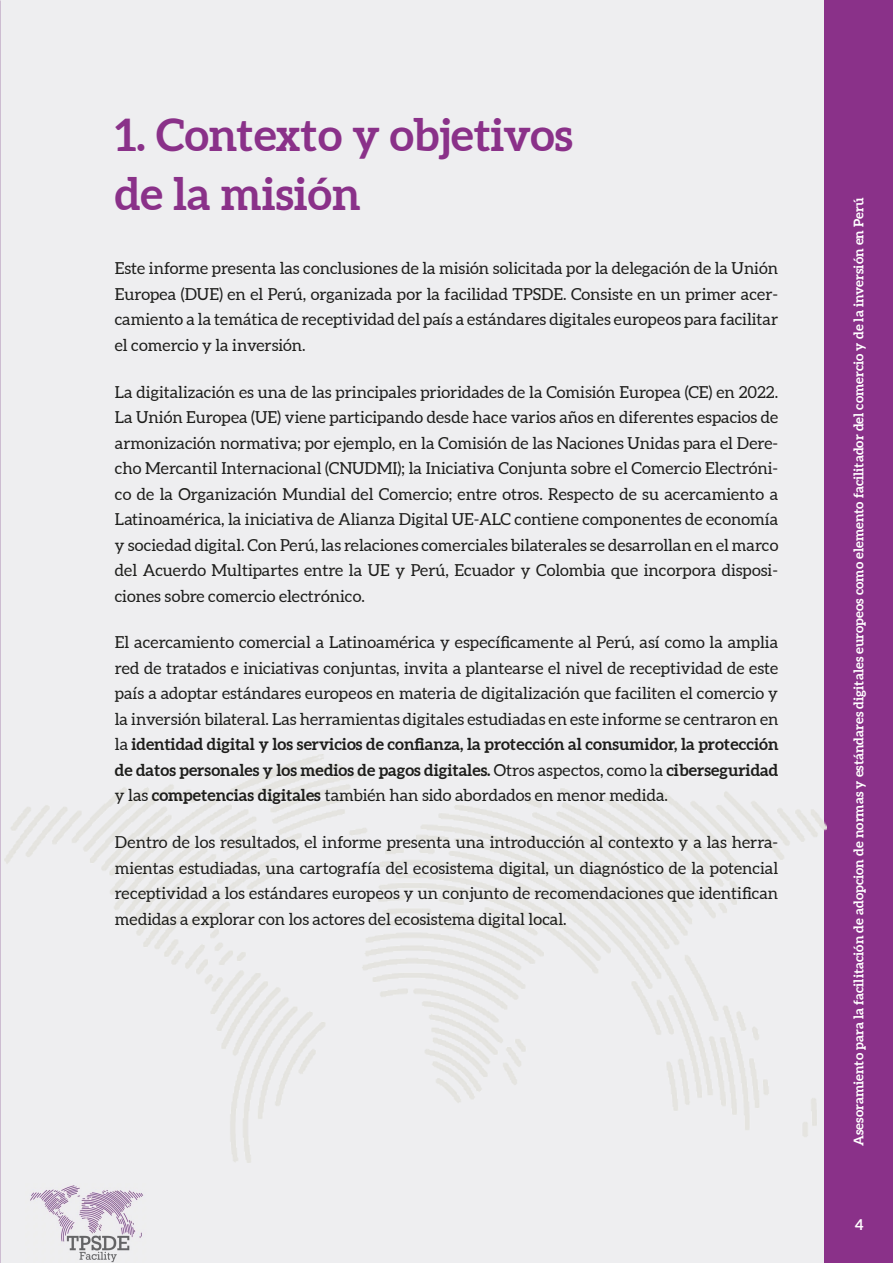
<style>
.page{position:relative;width:893px;height:1263px;background:#eeeef0}
.page>*{position:absolute;margin:0;border:0;box-sizing:border-box;transform-origin:0 0}
.t1{font:700 45px/58.5px "Aleo";color:#8a3189}
.t2{font:16.5px/25.5px "Aleo";color:#1d1d1b;text-align:justify}
.t3{font:700 15px "Aleo";color:#fff}
.t4{font:700 13.5px "Aleo";color:#fff}
.s1{font-weight:700}
</style>
<div class="page">
<div style="left:825px;top:0;width:68px;height:1263px;background:#8a3189"></div>
<img style="left:30px;top:1185px;width:114px;height:78px">
<img style="left:4px;top:755px;width:822px;height:408px">
<h1 class="t1" style="left:115px;top:107px;width:460px">1. Contexto y objetivos de la misión</h1>
<p class="t2" style="left:115px;top:256px;width:665px">Este informe presenta las conclusiones de la misión solicitada por la delegación de la Unión Europea (DUE) en el Perú, organizada por la facilidad TPSDE. Consiste en un primer acer&shy;camiento a la temática de receptividad del país a estándares digitales europeos para facilitar el comercio y la inversión.</p>
<p class="t2" style="left:115px;top:380px;width:665px">La digitalización es una de las principales prioridades de la Comisión Europea (CE) en 2022.<br>La Unión Europea (UE) viene participando desde hace varios años en diferentes espacios de armonización normativa; por ejemplo, en la Comisión de las Naciones Unidas para el Dere&shy;cho Mercantil Internacional (CNUDMI); la Iniciativa Conjunta sobre el Comercio Electróni&shy;co de la Organización Mundial del Comercio; entre otros. Respecto de su acercamiento a Latinoamérica, la iniciativa de Alianza Digital UE-ALC contiene componentes de economía y sociedad digital. Con Perú, las relaciones comerciales bilaterales se desarrollan en el marco del Acuerdo Multipartes entre la UE y Perú, Ecuador y Colombia que incorpora disposi&shy;ciones sobre comercio electrónico.</p>
<p class="t2" style="left:115px;top:630px;width:665px">El acercamiento comercial a Latinoamérica y específicamente al Perú, así como la amplia red de tratados e iniciativas conjuntas, invita a plantearse el nivel de receptividad de este país a adoptar estándares europeos en materia de digitalización que faciliten el comercio y la inversión bilateral. Las herramientas digitales estudiadas en este informe se centraron en la <span class="s1">identidad digital y los servicios de confianza, la protección al consumidor, la protección de datos personales y los medios de pagos digitales.</span> Otros aspectos, como la <span class="s1">ciberseguridad </span>y las <span class="s1">competencias digitales</span> también han sido abordados en menor medida.</p>
<p class="t2" style="left:115px;top:830px;width:665px">Dentro de los resultados, el informe presenta una introducción al contexto y a las herra&shy;mientas estudiadas, una cartografía del ecosistema digital, un diagnóstico de la potencial receptividad a los estándares europeos y un conjunto de recomendaciones que identifican medidas a explorar con los actores del ecosistema digital local.</p>
<p class="t4" style="left:850px;top:1146px;width:950px;rotate:-90deg">Asesoramiento para la facilitación de adopcion de normas y estándares digitales europeos como elemento facilitador del comercio y de la inversión en Perú</p>
<p class="t3" style="left:855px;top:1216px;width:10px">4</p>
</div>
